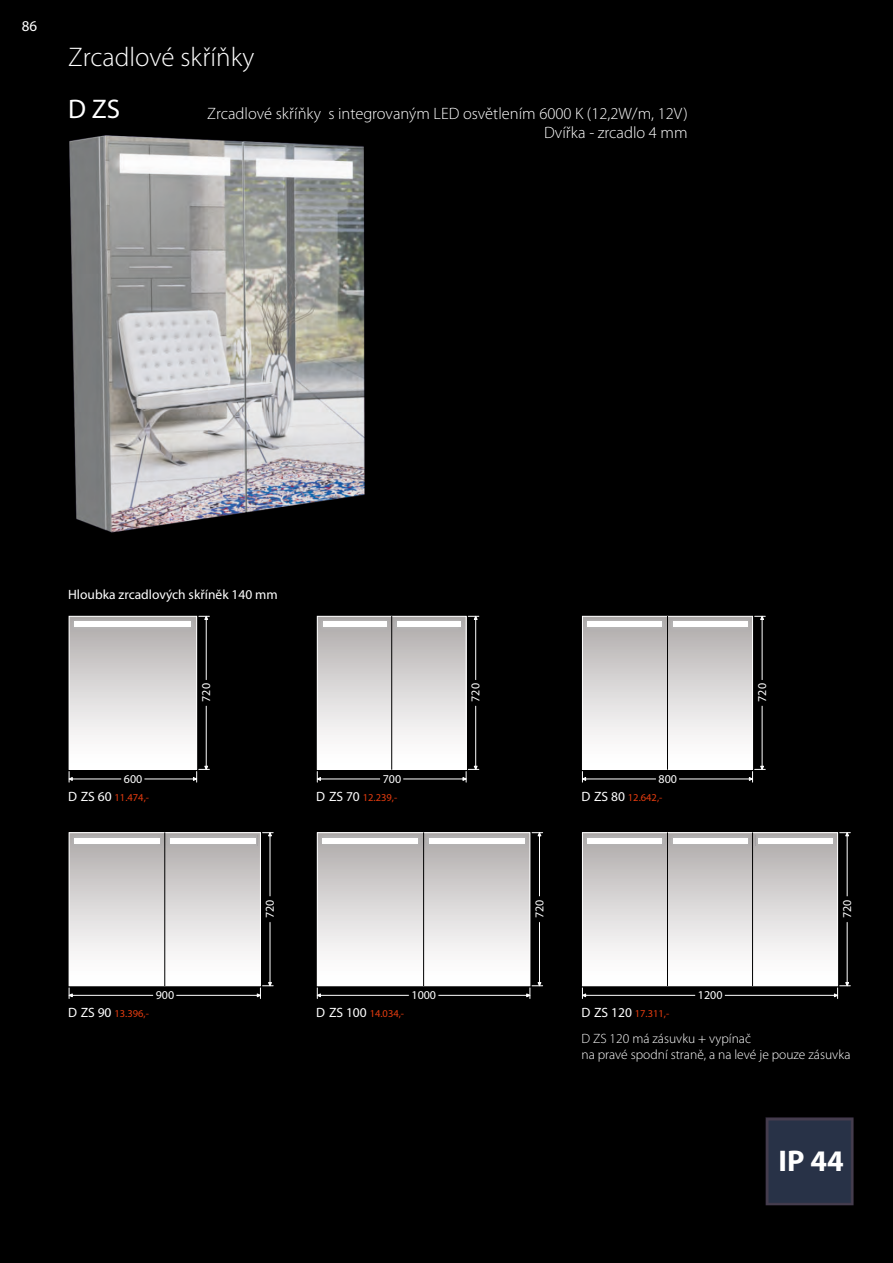
<style>
.page{position:relative;width:893px;height:1263px;background:#000}
.page>*{position:absolute;margin:0;border:0;box-sizing:border-box;transform-origin:0 0}
.t1{font:700 30px "Myriad Pro";color:#fff}
.t2{font:300 27px "Myriad Pro";color:#fff}
.t3{font:27px "Myriad Pro";color:#fff}
.t4{font:300 16.5px "Myriad Pro";color:#fff}
.t5{font:15px "Myriad Pro";color:#fff}
.t6{font:300 13.5px/16px "Myriad Pro";color:#fff}
.t7{font:13.5px "Myriad Pro";color:#fff}
.t8{font:12px "Myriad Pro";color:#fff}
.t9{font:10.5px "Myriad Pro";color:#e53c0f}
.s1{font-size:13.5px;color:#fff}
</style>
<div class="page">
<img style="left:765px;top:1117px;width:88px;height:88px">
<img style="left:69px;top:136px;width:295px;height:397px">
<div style="left:317px;top:616px;width:149px;height:153px;background:linear-gradient(to bottom,#afabab,#fff)"></div>
<div style="left:317px;top:616px;width:149px;height:154px;border:1px solid #fff"></div>
<hr style="left:391px;top:616px;width:1px;height:154px;background:#000">
<img style="left:320px;top:619px;width:68px;height:10px">
<div style="left:323px;top:622px;width:63px;height:5px;background:#fff"></div>
<img style="left:395px;top:619px;width:68px;height:10px">
<div style="left:397px;top:622px;width:64px;height:5px;background:#fff"></div>
<hr style="left:317px;top:779px;width:149px;height:1px;background:#fff">
<hr style="left:380px;top:777px;width:23px;height:4px;background:#000">
<svg style="left:317px;top:771px;width:4px;height:11px"></svg>
<hr style="left:475px;top:616px;width:1px;height:153px;background:#fff">
<hr style="left:474px;top:680px;width:4px;height:25px;background:#000">
<svg style="left:462px;top:766px;width:17px;height:16px"></svg>
<svg style="left:468px;top:616px;width:11px;height:4px"></svg>
<div style="left:69px;top:616px;width:128px;height:153px;background:linear-gradient(to bottom,#afabab,#fff)"></div>
<div style="left:69px;top:616px;width:128px;height:154px;border:1px solid #fff"></div>
<img style="left:72px;top:619px;width:121px;height:10px">
<div style="left:74px;top:622px;width:117px;height:5px;background:#fff"></div>
<hr style="left:69px;top:779px;width:128px;height:1px;background:#fff">
<hr style="left:122px;top:777px;width:22px;height:4px;background:#000">
<svg style="left:69px;top:771px;width:4px;height:11px"></svg>
<hr style="left:206px;top:616px;width:1px;height:153px;background:#fff">
<hr style="left:204px;top:680px;width:4px;height:25px;background:#000">
<svg style="left:193px;top:766px;width:16px;height:16px"></svg>
<svg style="left:199px;top:616px;width:10px;height:4px"></svg>
<div style="left:582px;top:616px;width:170px;height:153px;background:linear-gradient(to bottom,#afabab,#fff)"></div>
<div style="left:582px;top:616px;width:171px;height:154px;border:1px solid #fff"></div>
<hr style="left:667px;top:616px;width:1px;height:154px;background:#000">
<img style="left:586px;top:619px;width:78px;height:10px">
<div style="left:588px;top:622px;width:74px;height:5px;background:#fff"></div>
<img style="left:671px;top:619px;width:78px;height:10px">
<div style="left:673px;top:622px;width:74px;height:5px;background:#fff"></div>
<hr style="left:582px;top:779px;width:170px;height:1px;background:#fff">
<hr style="left:656px;top:777px;width:23px;height:4px;background:#000">
<svg style="left:582px;top:771px;width:4px;height:11px"></svg>
<hr style="left:762px;top:616px;width:1px;height:153px;background:#fff">
<hr style="left:760px;top:680px;width:4px;height:25px;background:#000">
<svg style="left:749px;top:766px;width:16px;height:16px"></svg>
<svg style="left:755px;top:616px;width:10px;height:4px"></svg>
<div style="left:69px;top:833px;width:191px;height:153px;background:linear-gradient(to bottom,#ada9a9,#fff)"></div>
<div style="left:69px;top:832px;width:192px;height:154px;border:1px solid #fff"></div>
<hr style="left:164px;top:832px;width:1px;height:154px;background:#000">
<img style="left:72px;top:836px;width:90px;height:9px">
<div style="left:74px;top:838px;width:85px;height:5px;background:#fff"></div>
<img style="left:168px;top:836px;width:89px;height:9px">
<div style="left:170px;top:838px;width:85px;height:5px;background:#fff"></div>
<hr style="left:69px;top:995px;width:191px;height:1px;background:#fff">
<hr style="left:153px;top:994px;width:23px;height:3px;background:#000">
<svg style="left:69px;top:988px;width:4px;height:10px"></svg>
<hr style="left:270px;top:833px;width:1px;height:153px;background:#fff">
<hr style="left:268px;top:896px;width:4px;height:26px;background:#000">
<svg style="left:257px;top:982px;width:16px;height:16px"></svg>
<svg style="left:263px;top:832px;width:10px;height:4px"></svg>
<div style="left:317px;top:833px;width:213px;height:153px;background:linear-gradient(to bottom,#b0acab,#fff)"></div>
<div style="left:317px;top:832px;width:213px;height:154px;border:1px solid #fff"></div>
<hr style="left:423px;top:832px;width:1px;height:154px;background:#000">
<img style="left:320px;top:836px;width:100px;height:9px">
<div style="left:323px;top:838px;width:95px;height:5px;background:#fff"></div>
<img style="left:427px;top:836px;width:100px;height:9px">
<div style="left:429px;top:838px;width:96px;height:5px;background:#fff"></div>
<hr style="left:317px;top:995px;width:213px;height:1px;background:#fff">
<hr style="left:409px;top:993px;width:29px;height:4px;background:#000">
<svg style="left:317px;top:988px;width:4px;height:10px"></svg>
<hr style="left:539px;top:833px;width:1px;height:153px;background:#fff">
<hr style="left:538px;top:896px;width:3px;height:26px;background:#000">
<svg style="left:526px;top:982px;width:17px;height:16px"></svg>
<svg style="left:532px;top:832px;width:11px;height:4px"></svg>
<div style="left:582px;top:833px;width:256px;height:153px;background:linear-gradient(to bottom,#b0acac,#fff)"></div>
<div style="left:582px;top:832px;width:256px;height:154px;border:1px solid #fff"></div>
<hr style="left:667px;top:832px;width:1px;height:154px;background:#000">
<hr style="left:752px;top:832px;width:1px;height:154px;background:#000">
<img style="left:586px;top:836px;width:78px;height:9px">
<div style="left:588px;top:838px;width:74px;height:5px;background:#fff"></div>
<img style="left:671px;top:836px;width:78px;height:9px">
<div style="left:673px;top:838px;width:74px;height:5px;background:#fff"></div>
<img style="left:756px;top:836px;width:78px;height:9px">
<div style="left:758px;top:838px;width:74px;height:5px;background:#fff"></div>
<hr style="left:582px;top:995px;width:256px;height:1px;background:#fff">
<hr style="left:695px;top:993px;width:30px;height:4px;background:#000">
<svg style="left:582px;top:988px;width:4px;height:10px"></svg>
<hr style="left:847px;top:833px;width:1px;height:153px;background:#fff">
<hr style="left:845px;top:896px;width:4px;height:26px;background:#000">
<svg style="left:834px;top:982px;width:16px;height:16px"></svg>
<svg style="left:840px;top:832px;width:10px;height:4px"></svg>
<h3 class="t5" style="left:22px;top:19px;width:17px">86</h3>
<h2 class="t2" style="left:68px;top:46px;width:188px">Zrcadlové skříňky</h2>
<h2 class="t3" style="left:68px;top:98px;width:53px">D ZS</h2>
<h3 class="t4" style="left:207px;top:106px;width:482px">Zrcadlové skříňky s integrovaným LED osvětlením 6000 K (12,2W/m, 12V)</h3>
<h3 class="t4" style="left:544px;top:126px;width:145px">Dvířka - zrcadlo 4 mm</h3>
<p class="t7" style="left:68px;top:589px;width:211px">Hloubka zrcadlových skříněk 140 mm</p>
<p class="t8" style="left:124px;top:774px;width:20px">600</p>
<p class="t8" style="left:201px;top:702px;width:20px;rotate:-90deg">720</p>
<p class="t8" style="left:383px;top:774px;width:20px">700</p>
<p class="t8" style="left:471px;top:702px;width:20px;rotate:-90deg">720</p>
<p class="t8" style="left:659px;top:774px;width:20px">800</p>
<p class="t9" style="left:68px;top:793px;width:82px"><span class="s1">D ZS 60</span> 11.474,-</p>
<p class="t9" style="left:316px;top:793px;width:82px"><span class="s1">D ZS 70</span> 12.239,-</p>
<p class="t9" style="left:581px;top:793px;width:82px"><span class="s1">D ZS 80</span> 12.642,-</p>
<p class="t8" style="left:757px;top:702px;width:20px;rotate:-90deg">720</p>
<p class="t8" style="left:156px;top:990px;width:20px">900</p>
<p class="t8" style="left:265px;top:918px;width:20px;rotate:-90deg">720</p>
<p class="t8" style="left:411px;top:990px;width:26px">1000</p>
<p class="t8" style="left:534px;top:918px;width:20px;rotate:-90deg">720</p>
<p class="t8" style="left:698px;top:990px;width:26px">1200</p>
<p class="t8" style="left:842px;top:918px;width:20px;rotate:-90deg">720</p>
<p class="t9" style="left:68px;top:1009px;width:82px"><span class="s1">D ZS 90</span> 13.396,-</p>
<p class="t9" style="left:316px;top:1009px;width:89px"><span class="s1">D ZS 100</span> 14.034,-</p>
<p class="t9" style="left:581px;top:1009px;width:89px"><span class="s1">D ZS 120</span> 17.311,-</p>
<p class="t6" style="left:581px;top:1032px;width:271px">D ZS 120 má zásuvku + vypínač<br>na pravé spodní straně, a na levé je pouze zásuvka</p>
<h1 class="t1" style="left:779px;top:1149px;width:67px">IP 44</h1>
</div>
